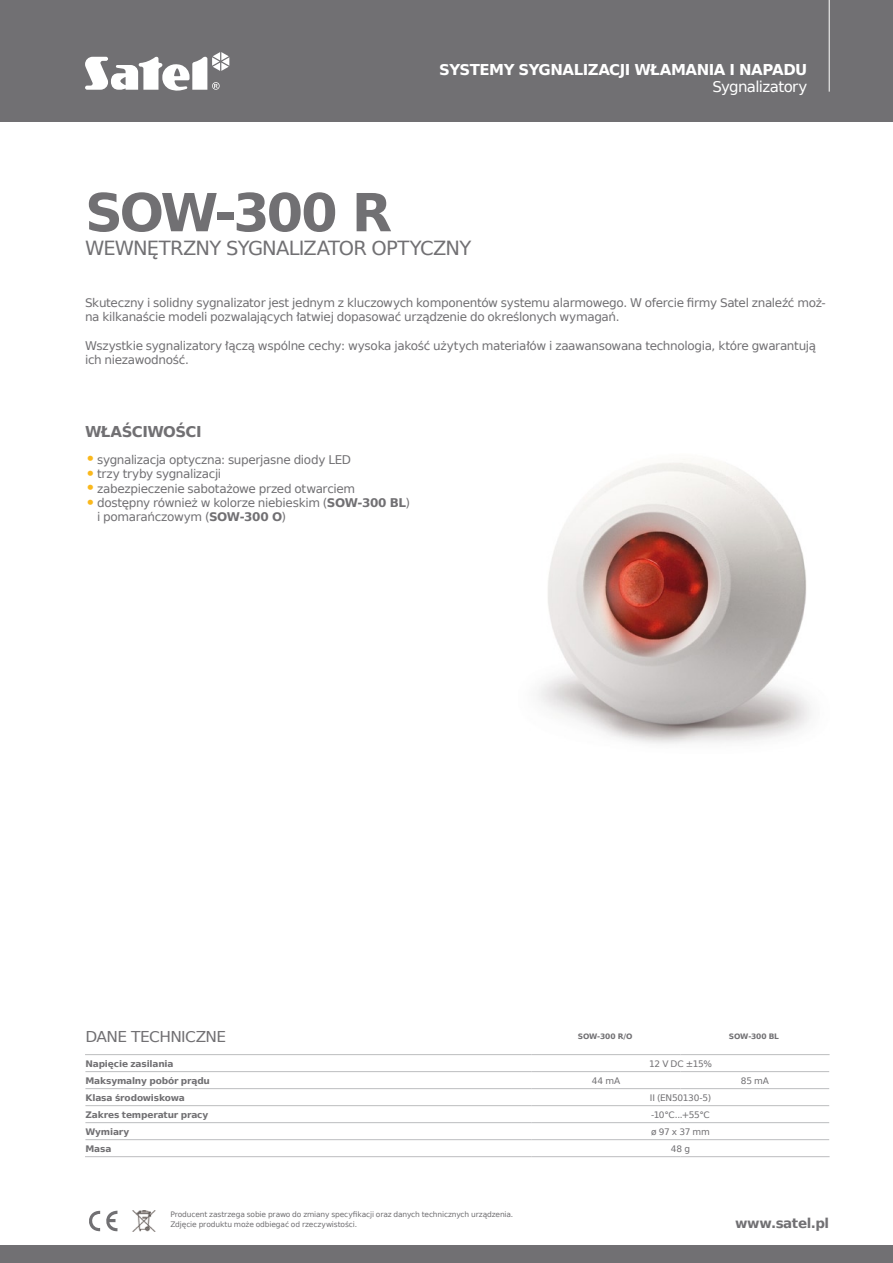
<style>
.page{position:relative;width:893px;height:1263px;background:#fff}
.page>*{position:absolute;margin:0;border:0;box-sizing:border-box;transform-origin:0 0}
.SYMBOL{font:700 52.5px "Prima Sans EU";letter-spacing:-.06em;color:#717073}
.NAZWA_PRODUKTU{font:19.5px "Prima Sans EU";letter-spacing:-.035em;color:#717073}
.t1{font:700 15px "Prima Sans EU";letter-spacing:-.035em;color:#fff}
.DANE_TECHNICZNE{font:15px "Prima Sans EU";letter-spacing:-.04em;color:#717073}
.t2{font:15px "Prima Sans EU";letter-spacing:-.045em;color:#fff}
._02_-_ŚRÓDTYTUŁ{font:700 15px "Prima Sans EU";letter-spacing:-.04em;color:#717073}
.t3{font:700 13.5px "Prima Sans EU";letter-spacing:-.03em;color:#717073}
._01_-_OPIS{font:12px/14.4px "Prima Sans EU";letter-spacing:-.03em;color:#717073}
._03_-_PUNKTORY{font:12px/14.4px "Prima Sans EU";letter-spacing:-.025em;color:#717073}
.TABELA_-_MENU{font:700 9px "Prima Sans EU";letter-spacing:-.02em;color:#717073}
.TABELA_-_DANE{font:9px "Prima Sans EU";letter-spacing:-.03em;color:#717073}
.t4{font:7.5px/10.5px "Prima Sans EU";letter-spacing:-.015em;color:#717073}
.t5{font:700 7.5px "Prima Sans EU";letter-spacing:-.025em;color:#717073}
.s1{font-size:18px;color:#fab81c}
.s2{font-weight:700}
</style>
<div class="page">
<div style="left:0;top:0;width:893px;height:121px;background:#717073"></div>
<svg style="left:85px;top:52px;width:144px;height:39px"></svg>
<hr style="left:829px;top:0;width:1px;height:92px;background:#fff">
<img style="left:132px;top:1210px;width:24px;height:22px">
<svg style="left:89px;top:1210px;width:28px;height:22px"></svg>
<div style="left:0;top:1245px;width:893px;height:18px;background:#717073"></div>
<img style="left:538px;top:459px;width:273px;height:285px">
<hr style="left:85px;top:1156px;width:447px;height:1px;background:#bcbdbf">
<hr style="left:532px;top:1156px;width:149px;height:1px;background:#bcbdbf">
<hr style="left:681px;top:1156px;width:149px;height:1px;background:#bcbdbf">
<hr style="left:85px;top:1071px;width:447px;height:1px;background:#bcbdbf">
<hr style="left:85px;top:1088px;width:447px;height:1px;background:#bcbdbf">
<hr style="left:85px;top:1105px;width:447px;height:1px;background:#bcbdbf">
<hr style="left:85px;top:1122px;width:447px;height:1px;background:#bcbdbf">
<hr style="left:85px;top:1139px;width:447px;height:1px;background:#bcbdbf">
<hr style="left:85px;top:1054px;width:447px;height:1px;background:#bcbdbf">
<hr style="left:532px;top:1054px;width:149px;height:1px;background:#bcbdbf">
<hr style="left:681px;top:1054px;width:149px;height:1px;background:#bcbdbf">
<hr style="left:532px;top:1071px;width:149px;height:1px;background:#bcbdbf">
<hr style="left:681px;top:1071px;width:148px;height:1px;background:#bcbdbf">
<hr style="left:532px;top:1088px;width:149px;height:1px;background:#bcbdbf">
<hr style="left:681px;top:1088px;width:148px;height:1px;background:#bcbdbf">
<hr style="left:532px;top:1105px;width:149px;height:1px;background:#bcbdbf">
<hr style="left:681px;top:1105px;width:148px;height:1px;background:#bcbdbf">
<hr style="left:532px;top:1122px;width:149px;height:1px;background:#bcbdbf">
<hr style="left:681px;top:1122px;width:148px;height:1px;background:#bcbdbf">
<hr style="left:532px;top:1139px;width:149px;height:1px;background:#bcbdbf">
<hr style="left:681px;top:1139px;width:148px;height:1px;background:#bcbdbf">
<p class="t1" style="left:439px;top:59px;width:370px">SYSTEMY SYGNALIZACJI WŁAMANIA I NAPADU</p>
<p class="t2" style="left:713px;top:76px;width:96px">Sygnalizatory</p>
<p class="SYMBOL" style="left:85px;top:176px;width:309px">SOW-300 R</p>
<p class="NAZWA_PRODUKTU" style="left:85px;top:234px;width:388px">WEWNĘTRZNY SYGNALIZATOR OPTYCZNY</p>
<p class="_01_-_OPIS" style="left:85px;top:295px;width:742px">Skuteczny i solidny sygnalizator jest jednym z kluczowych komponentów systemu alarmowego. W ofercie firmy Satel znaleźć moż&shy;na kilkanaście modeli pozwalających łatwiej dopasować urządzenie do określonych wymagań.</p>
<p class="_01_-_OPIS" style="left:85px;top:338px;width:733px">Wszystkie sygnalizatory łączą wspólne cechy: wysoka jakość użytych materiałów i zaawansowana technologia, które gwarantują ich niezawodność.</p>
<p class="_02_-_ŚRÓDTYTUŁ" style="left:85px;top:421px;width:118px">WŁAŚCIWOŚCI</p>
<p class="_03_-_PUNKTORY" style="left:85px;top:452px;width:268px"><span class="s1">•</span>sygnalizacja optyczna: superjasne diody LED</p>
<p class="_03_-_PUNKTORY" style="left:85px;top:466px;width:138px"><span class="s1">•</span>trzy tryby sygnalizacji</p>
<p class="_03_-_PUNKTORY" style="left:85px;top:481px;width:272px"><span class="s1">•</span>zabezpieczenie sabotażowe przed otwarciem</p>
<p class="_03_-_PUNKTORY" style="left:97px;top:495px;width:315px;text-indent:-12px"><span class="s1">•</span>dostępny również w kolorze niebieskim (<span class="s2">SOW-300 BL</span>) i pomarańczowym (<span class="s2">SOW-300 O</span>)</p>
<p class="DANE_TECHNICZNE" style="left:85px;top:1026px;width:142px">DANE TECHNICZNE</p>
<p class="t5" style="left:578px;top:1031px;width:56px">SOW-300 R/O</p>
<p class="t5" style="left:729px;top:1031px;width:52px">SOW-300 BL</p>
<p class="TABELA_-_MENU" style="left:85px;top:1057px;width:90px">Napięcie zasilania</p>
<p class="TABELA_-_DANE" style="left:649px;top:1057px;width:65px">12 V DC ±15%</p>
<p class="TABELA_-_MENU" style="left:85px;top:1074px;width:126px">Maksymalny pobór prądu</p>
<p class="TABELA_-_DANE" style="left:592px;top:1074px;width:30px">44 mA</p>
<p class="TABELA_-_DANE" style="left:741px;top:1074px;width:30px">85 mA</p>
<p class="TABELA_-_MENU" style="left:85px;top:1091px;width:101px">Klasa środowiskowa</p>
<p class="TABELA_-_DANE" style="left:650px;top:1091px;width:63px">II (EN50130-5)</p>
<p class="TABELA_-_MENU" style="left:85px;top:1108px;width:124px">Zakres temperatur pracy</p>
<p class="TABELA_-_DANE" style="left:651px;top:1108px;width:60px">-10°C...+55°C</p>
<p class="TABELA_-_MENU" style="left:85px;top:1125px;width:45px">Wymiary</p>
<p class="TABELA_-_DANE" style="left:651px;top:1125px;width:60px">ø 97 x 37 mm</p>
<p class="TABELA_-_MENU" style="left:85px;top:1142px;width:28px">Masa</p>
<p class="TABELA_-_DANE" style="left:671px;top:1142px;width:21px">48 g</p>
<p class="t4" style="left:170px;top:1209px;width:344px">Producent zastrzega sobie prawo do zmiany specyfikacji oraz danych technicznych urządzenia.<br>Zdjęcie produktu może odbiegać od rzeczywistości.</p>
<p class="t3" style="left:735px;top:1213px;width:96px">www.satel.pl</p>
</div>
